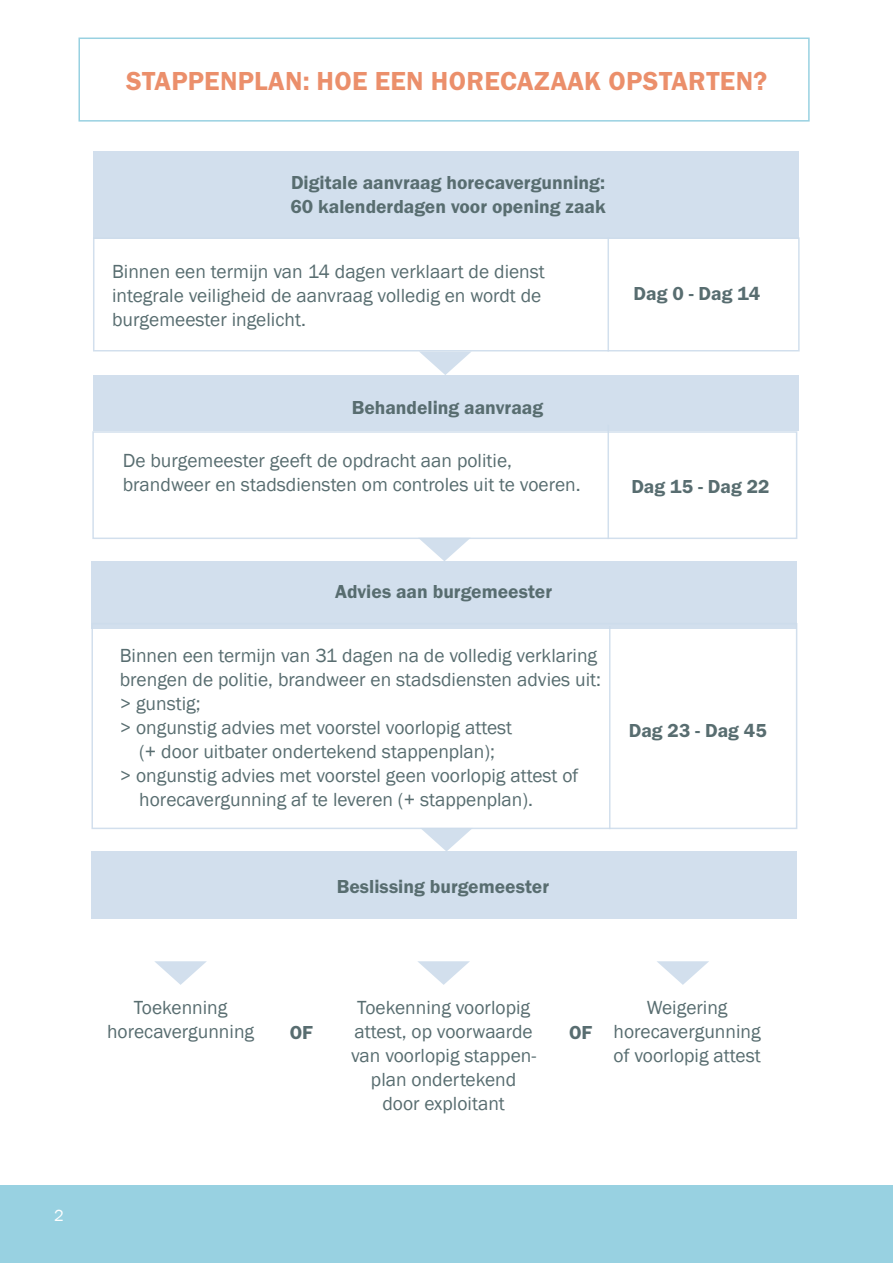
<style>
.page{position:relative;width:893px;height:1263px;background:#fff}
.page>*{position:absolute;margin:0;border:0;box-sizing:border-box;transform-origin:0 0}
.t1{font:600 27px "Franklin Gothic FS";letter-spacing:.015em;color:#eb8f6b}
.t2{font:19.5px/24px "Franklin Gothic";color:#586d70;text-align:center}
.t3{font:600 19.5px "Franklin Gothic FS";color:#586d70}
.t4{font:16.5px "Franklin Gothic";color:#fff}
</style>
<div class="page">
<div style="left:0;top:1186px;width:893px;height:77px;background:#98d1e1"></div>
<div style="left:78px;top:38px;width:732px;height:84px;border:2px solid #98d1e1"></div>
<div style="left:93px;top:151px;width:706px;height:87px;background:#cddceb"></div>
<div style="left:93px;top:237px;width:707px;height:114px;border:2px solid #cddceb"></div>
<div style="left:93px;top:375px;width:705px;height:56px;background:#cddceb"></div>
<div style="left:92px;top:431px;width:705px;height:108px;border:2px solid #cddceb"></div>
<div style="left:91px;top:561px;width:706px;height:68px;background:#cddceb"></div>
<div style="left:91px;top:623px;width:706px;height:206px;border:2px solid #cddceb"></div>
<div style="left:91px;top:851px;width:706px;height:68px;background:#cddceb"></div>
<hr style="left:607px;top:237px;width:2px;height:114px;background:#cddceb">
<hr style="left:607px;top:425px;width:2px;height:114px;background:#cddceb">
<hr style="left:609px;top:626px;width:1px;height:203px;background:#cddceb">
<svg style="left:419px;top:351px;width:53px;height:24px"></svg>
<svg style="left:418px;top:538px;width:53px;height:23px"></svg>
<svg style="left:420px;top:828px;width:53px;height:23px"></svg>
<svg style="left:418px;top:961px;width:52px;height:24px"></svg>
<svg style="left:154px;top:961px;width:53px;height:24px"></svg>
<svg style="left:657px;top:961px;width:52px;height:24px"></svg>
<p class="t4" style="left:54px;top:1205px;width:11px">2</p>
<p class="t1" style="left:126px;top:66px;width:643px">STAPPENPLAN: HOE EEN HORECAZAAK OPSTARTEN?</p>
<p class="t3" style="left:291px;top:172px;width:316px">Digitale aanvraag horecavergunning:</p>
<p class="t3" style="left:290px;top:196px;width:317px">60 kalenderdagen voor opening zaak</p>
<p class="t2" style="left:112px;top:260px;width:434px">Binnen een termijn van 14 dagen verklaart de dienst</p>
<p class="t2" style="left:112px;top:284px;width:431px">integrale veiligheid de aanvraag volledig en wordt de</p>
<p class="t2" style="left:112px;top:308px;width:195px">burgemeester ingelicht.</p>
<p class="t3" style="left:634px;top:283px;width:128px">Dag 0 - Dag 14</p>
<p class="t3" style="left:352px;top:396px;width:193px">Behandeling aanvraag</p>
<p class="t2" style="left:123px;top:449px;width:391px">De burgemeester geeft de opdracht aan politie,</p>
<p class="t2" style="left:123px;top:473px;width:459px">brandweer en stadsdiensten om controles uit te voeren.</p>
<p class="t3" style="left:631px;top:475px;width:140px">Dag 15 - Dag 22</p>
<p class="t3" style="left:335px;top:580px;width:218px">Advies aan burgemeester</p>
<p class="t2" style="left:120px;top:644px;width:479px">Binnen een termijn van 31 dagen na de volledig verklaring</p>
<p class="t2" style="left:120px;top:668px;width:483px">brengen de politie, brandweer en stadsdiensten advies uit:</p>
<p class="t2" style="left:120px;top:692px;width:82px">&gt; gunstig;</p>
<p class="t2" style="left:120px;top:716px;width:394px">&gt; ongunstig advies met voorstel voorlopig attest</p>
<p class="t2" style="left:139px;top:740px;width:357px">(+ door uitbater ondertekend stappenplan);</p>
<p class="t2" style="left:120px;top:764px;width:460px">&gt; ongunstig advies met voorstel geen voorlopig attest of</p>
<p class="t2" style="left:139px;top:788px;width:395px">horecavergunning af te leveren (+ stappenplan).</p>
<p class="t3" style="left:337px;top:875px;width:214px">Beslissing burgemeester</p>
<p class="t3" style="left:629px;top:719px;width:140px">Dag 23 - Dag 45</p>
<p class="t2" style="left:134px;top:996px;width:95px">Toekenning</p>
<p class="t2" style="left:107px;top:1020px;width:149px">horecavergunning</p>
<p class="t2" style="left:357px;top:996px;width:174px">Toekenning voorlopig</p>
<p class="t2" style="left:351px;top:1020px;width:187px">attest, op voorwaarde van voorlopig stappen&shy;plan ondertekend</p>
<p class="t2" style="left:382px;top:1092px;width:124px">door exploitant</p>
<p class="t3" style="left:290px;top:1021px;width:25px">OF</p>
<p class="t3" style="left:569px;top:1021px;width:25px">OF</p>
<p class="t2" style="left:647px;top:996px;width:82px">Weigering</p>
<p class="t2" style="left:613px;top:1020px;width:149px">horecavergunning</p>
<p class="t2" style="left:613px;top:1044px;width:149px">of voorlopig attest</p>
</div>
